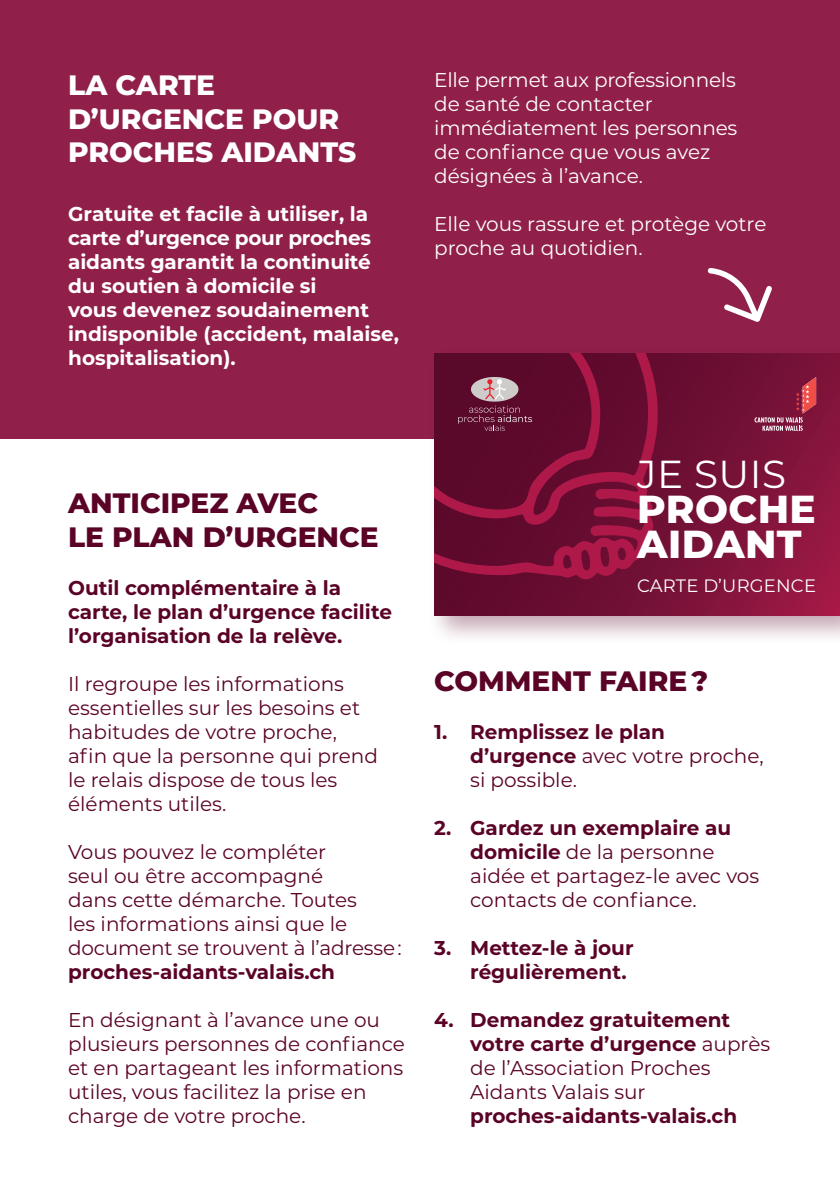
<style>
.page{position:relative;width:840px;height:1191px;background:#fff}
.page>*{position:absolute;margin:0;border:0;box-sizing:border-box;transform-origin:0 0}
.t1{font:800 39px/35.2px "Montserrat";letter-spacing:.01em;color:#fff}
.t2{font:39px "Montserrat";letter-spacing:.01em;color:#fff}
.t3{font:800 28px/33.6px "Montserrat";color:#5a0327}
.t4{font:800 28px/33.6px "Montserrat";color:#fff}
.t5{font:20px/24px "Montserrat";color:#5a0327}
.t6{font:700 20px/24px "Montserrat";color:#5a0327}
.t7{font:700 20px/24px "Montserrat";color:#fff}
.t8{font:20px/24px "Montserrat";letter-spacing:-.01em;color:#fff}
.t9{font:18px "Montserrat";letter-spacing:.01em;color:#fff}
.s1{font-weight:400}
.s2{font-weight:700}
</style>
<div class="page">
<div style="left:0;top:0;width:839px;height:438px;background:#90204a"></div>
<div style="left:427px;top:346px;width:412px;height:300px;background:#5a0327;opacity:.35"></div>
<svg style="left:434px;top:353px;width:405px;height:262px;background:#7b1238"></svg>
<svg style="left:434px;top:353px;width:252px;height:230px;background:#701035"></svg>
<svg style="left:754px;top:377px;width:61px;height:54px;background:#8e2b49"></svg>
<svg style="left:707px;top:268px;width:64px;height:54px"></svg>
<h2 class="t4" style="left:68px;top:67px;width:289px">LA CARTE<br>D’URGENCE POUR<br>PROCHES AIDANTS</h2>
<p class="t7" style="left:68px;top:201px;width:332px">Gratuite et facile à utiliser, la carte d’urgence pour proches aidants garantit la continuité du soutien à domicile si<br>vous devenez soudainement indisponible (accident, malaise, hospitalisation).</p>
<p class="t8" style="left:434px;top:68px;width:304px">Elle permet aux professionnels de santé de contacter immédiatement les personnes de confiance que vous avez désignées à l’avance.</p>
<p class="t8" style="left:434px;top:212px;width:333px">Elle vous rassure et protège votre proche au quotidien.</p>
<h2 class="t3" style="left:68px;top:485px;width:312px">ANTICIPEZ AVEC<br>LE PLAN D’URGENCE</h2>
<p class="t6" style="left:68px;top:574px;width:325px">Outil complémentaire à la carte, le plan d’urgence facilite l’organisation de la relève.</p>
<p class="t5" style="left:68px;top:671px;width:311px">Il regroupe les informations essentielles sur les besoins et habitudes de votre proche, afin que la personne qui prend le relais dispose de tous les éléments utiles.</p>
<p class="t5" style="left:68px;top:839px;width:335px">Vous pouvez le compléter<br>seul ou être accompagné<br>dans cette démarche. Toutes<br>les informations ainsi que le document se trouvent à l’adresse :</p>
<p class="t6" style="left:68px;top:958px;width:268px">proches-aidants-valais.ch</p>
<p class="t5" style="left:68px;top:1007px;width:338px">En désignant à l’avance une ou plusieurs personnes de confiance et en partageant les informations utiles, vous facilitez la prise en charge de votre proche.</p>
<h1 class="t2" style="left:636px;top:447px;width:150px">JE SUIS</h1>
<h1 class="t1" style="left:636px;top:489px;width:180px">PROCHE<br>AIDANT</h1>
<p class="t9" style="left:636px;top:573px;width:180px">CARTE D’URGENCE</p>
<h2 class="t3" style="left:434px;top:662px;width:275px">COMMENT FAIRE ?</h2>
<p class="t6" style="left:470px;top:718px;width:295px;text-indent:-36px">1. Remplissez le plan d’urgence <span class="s1">avec votre proche, si possible.</span></p>
<p class="t5" style="left:470px;top:815px;width:290px;text-indent:-36px"><span class="s2">2. Gardez un exemplaire au domicile</span> de la personne aidée et partagez-le avec vos contacts de confiance.</p>
<p class="t6" style="left:470px;top:934px;width:165px;text-indent:-36px">3. Mettez-le à jour régulièrement.</p>
<p class="t5" style="left:470px;top:1007px;width:301px;text-indent:-36px"><span class="s2">4. Demandez gratuitement votre carte d’urgence</span> auprès de l’Association Proches<br>Aidants Valais sur</p>
<p class="t6" style="left:470px;top:1102px;width:268px">proches-aidants-valais.ch</p>
</div>
